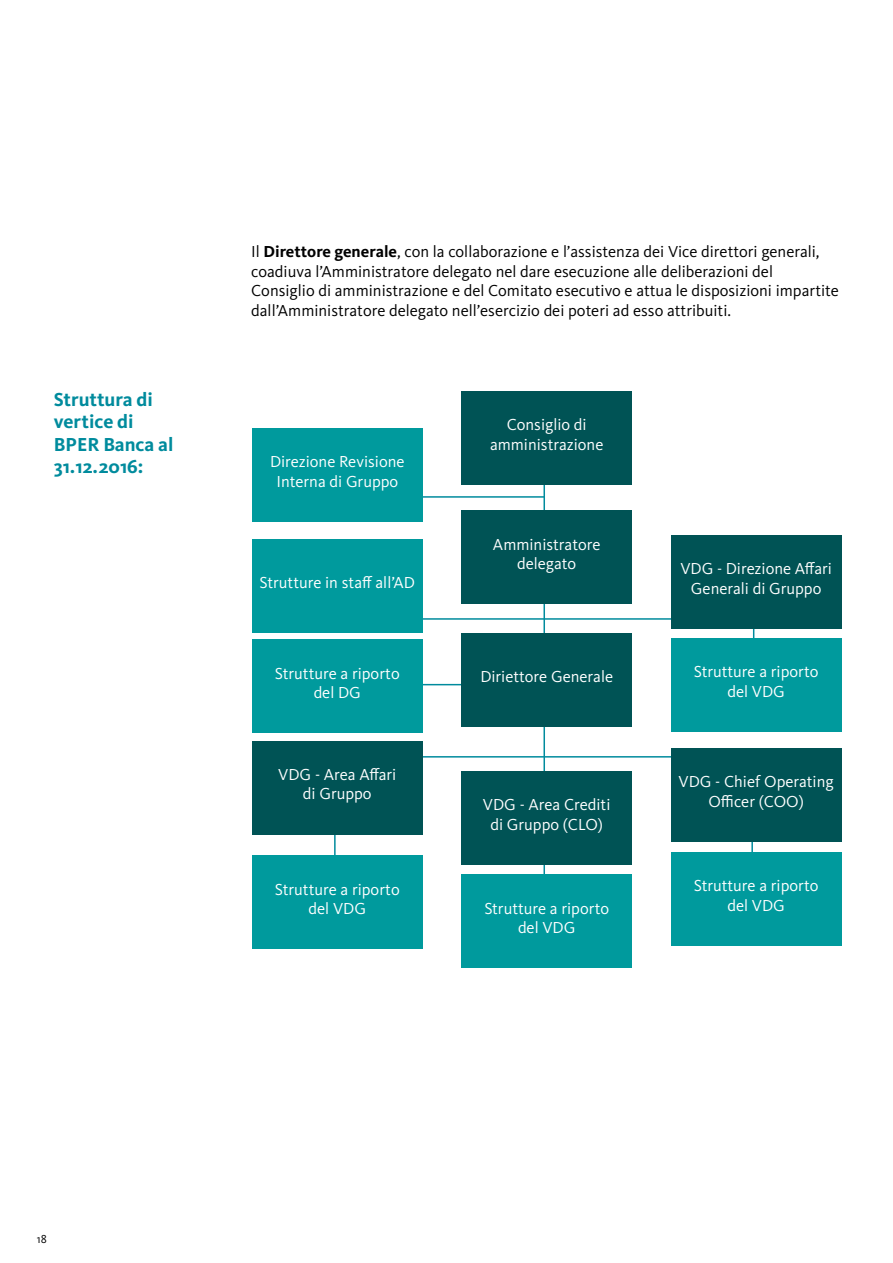
<style>
.page{position:relative;width:893px;height:1263px;background:#fff}
.page>*{position:absolute;margin:0;border:0;box-sizing:border-box;transform-origin:0 0}
.t1{font:700 19.5px/22.5px "Kievit Pro";color:#008b9d}
.t2{font:16.5px/19.5px "Kievit Pro";color:#fff;text-align:center}
.t3{font:16.5px/19.5px "Kievit Pro";color:#000}
.t4{font:12px "Kievit Pro";color:#000}
.s1{font-weight:700}
</style>
<div class="page">
<hr style="left:334px;top:821px;width:2px;height:47px;background:#008b9d">
<hr style="left:402px;top:756px;width:275px;height:1px;background:#008b9d">
<hr style="left:751px;top:825px;width:2px;height:43px;background:#008b9d">
<hr style="left:753px;top:618px;width:1px;height:43px;background:#008b9d">
<hr style="left:417px;top:684px;width:48px;height:1px;background:#008b9d">
<hr style="left:417px;top:618px;width:263px;height:2px;background:#008b9d">
<hr style="left:543px;top:474px;width:2px;height:421px;background:#008b9d">
<hr style="left:422px;top:496px;width:123px;height:2px;background:#008b9d">
<div style="left:462px;top:391px;width:170px;height:94px;background:#005355"></div>
<div style="left:462px;top:511px;width:170px;height:93px;background:#005355"></div>
<div style="left:462px;top:634px;width:170px;height:93px;background:#005355"></div>
<div style="left:462px;top:771px;width:170px;height:93px;background:#005355"></div>
<div style="left:462px;top:875px;width:170px;height:93px;background:#009a9d"></div>
<div style="left:671px;top:535px;width:170px;height:94px;background:#005355"></div>
<div style="left:671px;top:748px;width:170px;height:94px;background:#005355"></div>
<div style="left:671px;top:638px;width:170px;height:94px;background:#009a9d"></div>
<div style="left:671px;top:852px;width:170px;height:94px;background:#009a9d"></div>
<div style="left:252px;top:428px;width:170px;height:94px;background:#009a9d"></div>
<div style="left:252px;top:539px;width:170px;height:93px;background:#009a9d"></div>
<div style="left:252px;top:640px;width:170px;height:93px;background:#009a9d"></div>
<div style="left:252px;top:741px;width:170px;height:93px;background:#005355"></div>
<div style="left:252px;top:856px;width:170px;height:93px;background:#009a9d"></div>
<p class="t1" style="left:54px;top:388px;width:121px">Struttura di vertice di<br>BPER Banca al<br>31.12.2016:</p>
<p class="t3" style="left:251px;top:242px;width:589px">Il <span class="s1">Direttore generale</span>, con la collaborazione e l’assistenza dei Vice direttori generali, coadiuva l’Amministratore delegato nel dare esecuzione alle deliberazioni del Consiglio di amministrazione e del Comitato esecutivo e attua le disposizioni impartite dall’Amministratore delegato nell’esercizio dei poteri ad esso attribuiti.</p>
<p class="t2" style="left:270px;top:452px;width:136px">Direzione Revisione<br>Interna di Gruppo</p>
<p class="t2" style="left:260px;top:572px;width:157px">Strutture in staff all’AD</p>
<p class="t2" style="left:275px;top:663px;width:126px">Strutture a riporto del DG</p>
<p class="t2" style="left:278px;top:765px;width:120px">VDG - Area Affari di Gruppo</p>
<p class="t2" style="left:275px;top:879px;width:126px">Strutture a riporto del VDG</p>
<p class="t2" style="left:490px;top:415px;width:115px">Consiglio di amministrazione</p>
<p class="t2" style="left:493px;top:534px;width:109px">Amministratore delegato</p>
<p class="t2" style="left:480px;top:667px;width:134px">Diriettore Generale</p>
<p class="t2" style="left:483px;top:795px;width:129px">VDG - Area Crediti di Gruppo (CLO)</p>
<p class="t2" style="left:484px;top:898px;width:126px">Strutture a riporto del VDG</p>
<p class="t2" style="left:680px;top:559px;width:153px">VDG - Direzione Affari<br>Generali di Gruppo</p>
<p class="t2" style="left:694px;top:662px;width:126px">Strutture a riporto del VDG</p>
<p class="t2" style="left:679px;top:772px;width:157px">VDG - Chief Operating<br>Officer (COO)</p>
<p class="t2" style="left:694px;top:876px;width:126px">Strutture a riporto del VDG</p>
<p class="t4" style="left:37px;top:1232px;width:12px">18</p>
</div>
